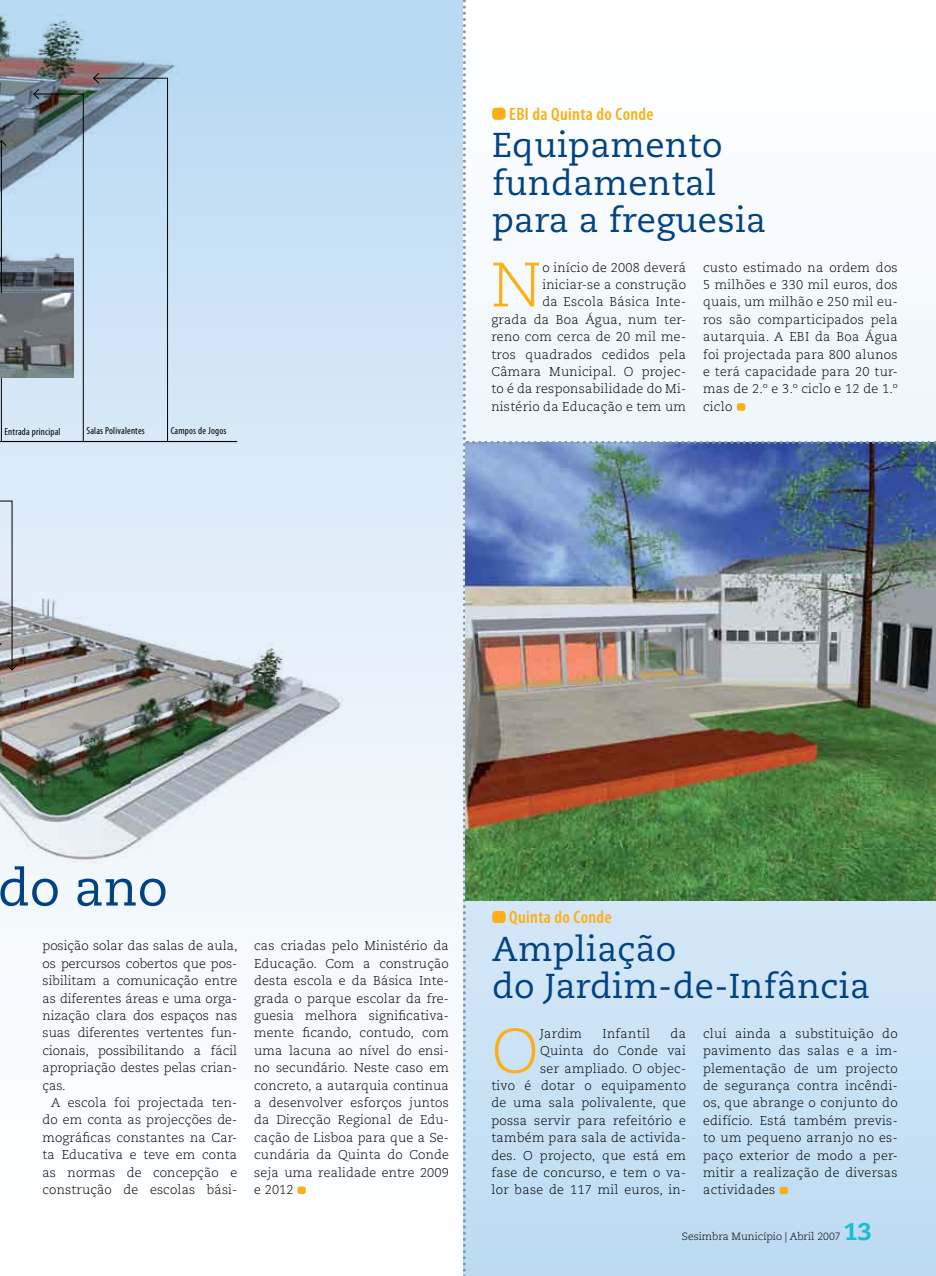
<style>
.page{position:relative;width:936px;height:1276px;background:#fff}
.page>*{position:absolute;margin:0;border:0;box-sizing:border-box;transform-origin:0 0}
.t1{font:300 62.4px "Caecilia";color:#fcaf17}
.t2{font:51px "Caecilia";color:#004282}
.t3{font:34.5px/37.5px "Caecilia";letter-spacing:.01em;color:#004282}
.t4{font:800 24px "Caecilia";color:#18becf}
.t5{font:600 condensed 18px "Myriad Pro";letter-spacing:.02em;color:#fcaf17}
.t6{font:300 12.75px/17.4px "Caecilia";letter-spacing:.02em;color:#000;text-align:justify}
.t7{font:300 12.75px "Caecilia";color:#000}
.t8{font:300 10.5px "Caecilia";color:#000}
.t9{font:condensed 10.2px "Myriad Pro";letter-spacing:.02em;color:#000}
</style>
<div class="page">
<div style="left:0;top:0;width:935px;height:1276px;background:linear-gradient(to bottom,#bbdaf3,#fff)"></div>
<img style="left:0;top:564px;width:343px;height:299px">
<img style="left:0;top:14px;width:181px;height:385px">
<svg style="left:33px;top:88px;width:51px;height:353px;background:#aabfcf"></svg>
<hr style="left:0;top:441px;width:237px;height:1px;background:#000">
<hr style="left:1px;top:141px;width:1px;height:300px;background:#000">
<svg style="left:0;top:140px;width:7px;height:7px"></svg>
<img style="left:0;top:232px;width:74px;height:146px">
<svg style="left:92px;top:72px;width:76px;height:369px;background:#c1d8eb"></svg>
<svg style="left:0;top:500px;width:18px;height:171px;background:#bac1c9"></svg>
<svg style="left:297px;top:1186px;width:9px;height:8px"></svg>
<img style="left:463px;top:0;width:473px;height:1276px">
<p class="t9" style="left:5px;top:425px;width:57px">Entrada principal</p>
<p class="t9" style="left:86px;top:425px;width:60px">Salas Polivalentes</p>
<p class="t9" style="left:171px;top:425px;width:57px">Campos de Jogos</p>
<p class="t5" style="left:509px;top:103px;width:146px">EBI da Quinta do Conde</p>
<p class="t3" style="left:492px;top:127px;width:275px">Equipamento fundamental para a freguesia</p>
<p class="t6" style="left:491px;top:259px;width:196px;text-align:right">o início de 2008 deverá iniciar-se a construção<br>da Escola Básica Inte-<br>grada da Boa Água, num ter&shy;reno com cerca de 20 mil me&shy;tros quadrados cedidos pela<br>Câmara Municipal. O projec&shy;to é da responsabilidade do Mi&shy;nistério da Educação e tem um</p>
<p class="t6" style="left:703px;top:259px;width:196px">custo estimado na ordem dos 5 milhões e 330 mil euros, dos quais, um milhão e 250 mil eu&shy;ros são comparticipados pela autarquia. A EBI da Boa Água foi projectada para 800 alunos e terá capacidade para 20 tur&shy;mas de 2.º e 3.º ciclo e 12 de 1.º ciclo</p>
<p class="t1" style="left:491px;top:250px;width:51px">N</p>
<p class="t2" style="left:-2px;top:858px;width:172px">do ano</p>
<p class="t7" style="left:43px;top:939px;width:197px">posição solar das salas de aula,</p>
<p class="t7" style="left:43px;top:956px;width:196px">os percursos cobertos que pos-</p>
<p class="t7" style="left:43px;top:973px;width:196px">sibilitam a comunicação entre</p>
<p class="t7" style="left:43px;top:991px;width:196px">as diferentes áreas e uma orga-</p>
<p class="t7" style="left:43px;top:1008px;width:196px">nização clara dos espaços nas</p>
<p class="t7" style="left:43px;top:1026px;width:196px">suas diferentes vertentes fun-</p>
<p class="t7" style="left:43px;top:1043px;width:196px">cionais, possibilitando a fácil</p>
<p class="t7" style="left:43px;top:1060px;width:196px">apropriação destes pelas crian-</p>
<p class="t6" style="left:43px;top:1077px;width:25px">ças.</p>
<p class="t6" style="left:51px;top:1094px;width:188px">A escola foi projectada ten-</p>
<p class="t6" style="left:43px;top:1111px;width:196px">do em conta as projecções de-</p>
<p class="t6" style="left:43px;top:1129px;width:196px">mográficas constantes na Car-</p>
<p class="t6" style="left:43px;top:1146px;width:196px">ta Educativa e teve em conta</p>
<p class="t6" style="left:43px;top:1164px;width:196px">as normas de concepção e</p>
<p class="t6" style="left:43px;top:1181px;width:196px">cons---trução de escolas bási-</p>
<p class="t6" style="left:254px;top:937px;width:196px">cas cria-das pelo Ministério da Educação. Com a construção desta escola e da Básica Inte&shy;grada o parque escolar da fre&shy;guesia melhora significativa&shy;mente ficando, contudo, com uma lacuna ao nível do ensi&shy;no secundário. Neste caso em concreto, a autarquia continua a desenvolver esforços juntos da Direcção Regional de Edu&shy;cação de Lisboa para que a Se&shy;cundária da Quinta do Conde seja uma rea-lidade entre 2009 e 2012</p>
<p class="t5" style="left:509px;top:906px;width:104px">Quinta do Conde</p>
<p class="t3" style="left:492px;top:930px;width:379px">Ampliação<br>do Jardim-de-Infância</p>
<p class="t6" style="left:491px;top:1025px;width:196px;text-align:right">da<br>Quin----ta do Conde vai<br>ser ampliado. O objec-<br>ti-------vo é dotar o equipamento de uma sala polivalente, que pos-- sa servir para refeitório e também para sala de activida&shy;des. O projecto, que está em fase de concurso, e tem o va&shy;lor base de 117 mil euros, in-</p>
<p class="t6" style="left:703px;top:1025px;width:196px">clui ainda a substituição do pavimento das salas e a im&shy;plementação de um projecto de segurança contra incêndi&shy;os, que abrange o conjunto do edifício. Está também previs&shy;to um pequeno arranjo no es&shy;paço exterior de modo a per&shy;mitir a realização de diversas actividades</p>
<p class="t1" style="left:491px;top:1016px;width:49px">O</p>
<p class="t6" style="left:540px;top:1025px;width:43px">Jardim</p>
<p class="t6" style="left:602px;top:1025px;width:49px">Infantil</p>
<p class="t8" style="left:682px;top:1230px;width:160px">Sesimbra Município | Abril 2007</p>
<p class="t4" style="left:843px;top:1217px;width:30px">13</p>
</div>
